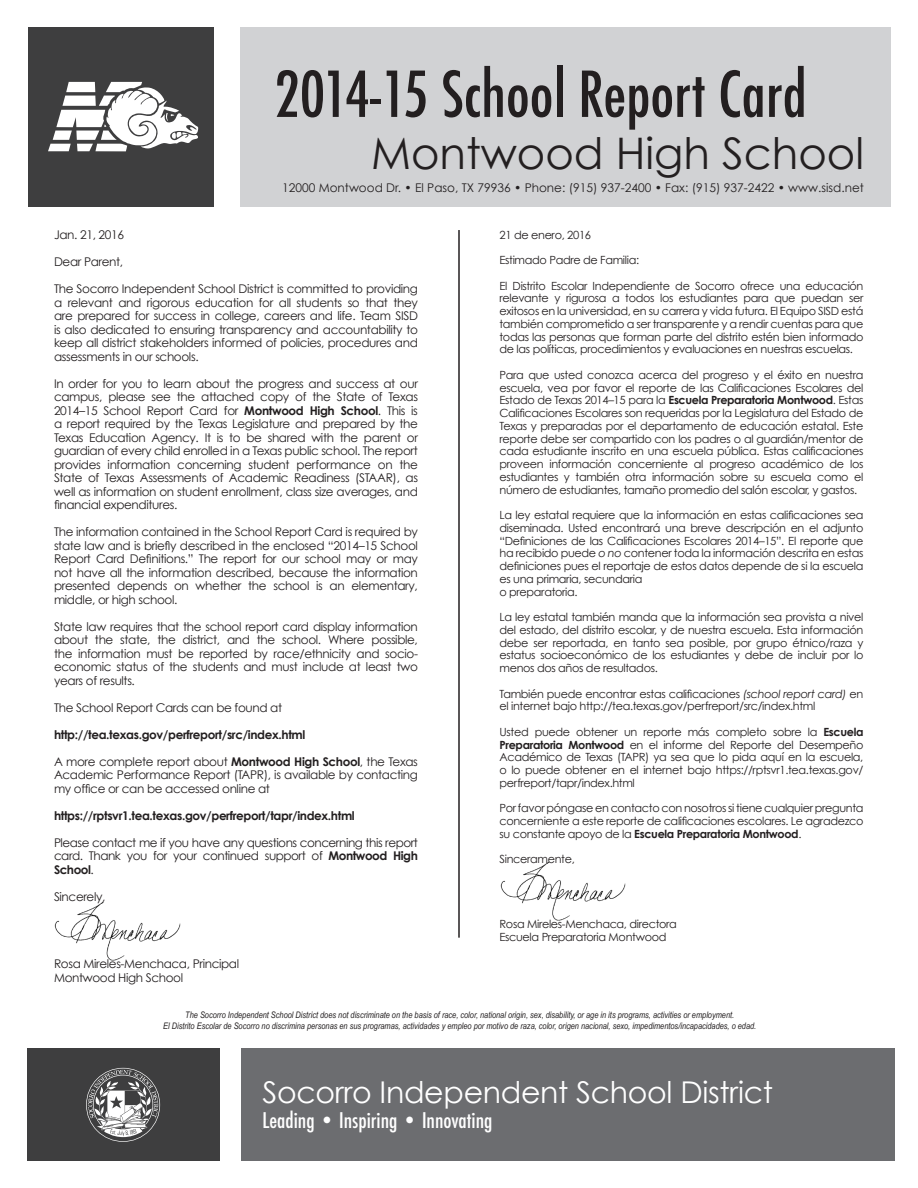
<style>
.page{position:relative;width:918px;height:1188px;background:#fff}
.page>*{position:absolute;margin:0;border:0;box-sizing:border-box;transform-origin:0 0}
.t1{font:500 condensed 61.5px "Futura";color:#231f20}
.t2{font:43.5px "Century Gothic";color:#231f20}
.t3{font:30px "Century Gothic";letter-spacing:-.01em;color:#fff}
.t4{font:500 condensed 21px "Futura";color:#fff}
.t5{font:12px/13.5px "Century Gothic";letter-spacing:-.03em;color:#231f20;text-align:justify}
.t6{font:700 12px "Century Gothic";letter-spacing:-.03em;color:#231f20}
.t7{font:12px "Century Gothic";color:#231f20}
.t8{font:11.25px/12.8px "Century Gothic";letter-spacing:-.03em;color:#231f20;text-align:justify}
.t9{font:italic 9px "Arial Narrow";color:#231f20}
.s1{font-weight:700}
.s2{font-style:italic}
</style>
<div class="page">
<img style="left:54px;top:901px;width:127px;height:60px">
<img style="left:500px;top:861px;width:126px;height:60px">
<div style="left:28px;top:27px;width:186px;height:179px;background:#3e3e3f"></div>
<div style="left:241px;top:1049px;width:653px;height:112px;background:#6c6d70"></div>
<div style="left:27px;top:1049px;width:192px;height:112px;background:#3e3e3f"></div>
<div style="left:241px;top:27px;width:650px;height:179px;background:#d1d2d4"></div>
<svg style="left:48px;top:82px;width:151px;height:69px"></svg>
<hr style="left:458px;top:230px;width:2px;height:708px;background:#231f20">
<svg style="left:86px;top:1068px;width:74px;height:74px"></svg>
<p class="t1" style="left:274px;top:55px;width:534px">2014-15 School Report Card</p>
<p class="t2" style="left:371px;top:127px;width:495px">Montwood High School</p>
<p class="t7" style="left:282px;top:180px;width:583px">12000 Montwood Dr. • El Paso, TX 79936 • Phone: (915) 937-2400 • Fax: (915) 937-2422 • www.sisd.net</p>
<p class="t8" style="left:500px;top:228px;width:93px">21 de enero, 2016</p>
<p class="t8" style="left:500px;top:253px;width:141px">Estimado Padre de Familia:</p>
<p class="t8" style="left:500px;top:279px;width:366px">El Distrito Escolar Independiente de Socorro ofrece una educación relevante y rigurosa a todos los estudiantes para que puedan ser exitosos en la universidad, en su carrera y vida futura. El Equipo SISD está también comprometido a ser transparente y a rendir cuentas para que todas las personas que forman parte del distrito estén bien informado de las políticas, procedimientos y evaluaciones en nuestras escuelas.</p>
<p class="t8" style="left:500px;top:368px;width:366px">Para que usted conozca acerca del progreso y el éxito en nuestra escuela, vea por favor el reporte de las Calificaciones Escolares del Estado de Texas 2014–15 para la <span class="s1">Escuela Preparatoria Montwood</span>. Estas Calificaciones Escolares son requeridas por la Legislatura del Estado de Texas y preparadas por el departamento de educación estatal. Este reporte debe ser compartido con los padres o al guardián/mentor de cada estudiante inscrito en una escuela pública. Estas calificaciones proveen información concerniente al progreso académico de los estudiantes y también otra información sobre su escuela como el número de estudiantes, tamaño promedio del salón escolar, y gastos.</p>
<p class="t8" style="left:500px;top:508px;width:365px">La ley estatal requiere que la información en estas calificaciones sea diseminada. Usted encontrará una breve descripción en el adjunto “Definiciones de las Calificaciones Escolares 2014–15”. El reporte que ha recibido puede <span class="s2">o no</span> contener toda la información descrita en estas definiciones pues el reportaje de estos datos depende de si la escuela es una primaria, secundaria</p>
<p class="t8" style="left:500px;top:585px;width:80px">o preparatoria.</p>
<p class="t8" style="left:500px;top:610px;width:365px">La ley estatal también manda que la información sea provista a nivel del estado, del distrito escolar, y de nuestra escuela. Esta información debe ser reportada, en tanto sea posible, por grupo étnico/raza y estatus socioeconómico de los estudiantes y debe de incluir por lo menos dos años de resultados.</p>
<p class="t8" style="left:500px;top:687px;width:365px">También puede encontrar estas calificaciones <span class="s2">(school report card)</span> en el internet bajo http://tea.texas.gov/perfreport/src/index.html</p>
<p class="t8" style="left:500px;top:725px;width:366px">Usted puede obtener un reporte más completo sobre la <span class="s1">Escuela Preparatoria Montwood</span> en el informe del Reporte del Desempeño Académico de Texas (TAPR) ya sea que lo pida aquí en la escuela, o lo puede obtener en el internet bajo https://rptsvr1.tea.texas.gov/ perfreport/tapr/index.html</p>
<p class="t8" style="left:500px;top:802px;width:366px">Por favor póngase en contacto con nosotros si tiene cualquier pregunta concerniente a este reporte de calificaciones escolares. Le agradezco su constante apoyo de la <span class="s1">Escuela Preparatoria Montwood</span>.</p>
<p class="t8" style="left:500px;top:853px;width:77px">Sinceramente,</p>
<p class="t5" style="left:54px;top:228px;width:72px">Jan. 21, 2016</p>
<p class="t5" style="left:54px;top:255px;width:71px">Dear Parent,</p>
<p class="t5" style="left:54px;top:282px;width:366px">The Socorro Independent School District is committed to providing a relevant and rigorous education for all students so that they are prepared for success in college, careers and life. Team SISD is also dedicated to ensuring transparency and accountability to keep all district stakeholders informed of policies, procedures and assessments in our schools.</p>
<p class="t5" style="left:54px;top:376px;width:366px">In order for you to learn about the progress and success at our campus, please see the attached copy of the State of Texas 2014–15 School Report Card for <span class="s1">Montwood High School</span>. This is a report required by the Texas Legislature and prepared by the Texas Education Agency. It is to be shared with the parent or guardian of every child enrolled in a Texas public school. The report provides information concerning student performance on the State of Texas Assessments of Academic Readiness (STAAR), as well as information on student enrollment, class size averages, and financial expenditures.</p>
<p class="t5" style="left:54px;top:525px;width:365px">The information contained in the School Report Card is required by state law and is briefly described in the enclosed “2014–15 School Report Card Definitions.” The report for our school may or may not have all the information described, because the information presented depends on whether the school is an elementary, middle, or high school.</p>
<p class="t5" style="left:54px;top:619px;width:366px">State law requires that the school report card display information about the state, the district, and the school. Where possible, the information must be reported by race/ethnicity and socio&shy;economic status of the students and must include at least two years of results.</p>
<p class="t5" style="left:54px;top:700px;width:230px">The School Report Cards can be found at</p>
<p class="t6" style="left:54px;top:727px;width:253px">http://tea.texas.gov/perfreport/src/index.html</p>
<p class="t5" style="left:54px;top:754px;width:365px">A more complete report about <span class="s1">Montwood High School</span>, the Texas Academic Performance Report (TAPR), is available by contacting my office or can be accessed online at</p>
<p class="t6" style="left:54px;top:808px;width:302px">https://rptsvr1.tea.texas.gov/perfreport/tapr/index.html</p>
<p class="t5" style="left:54px;top:835px;width:366px">Please contact me if you have any questions concerning this report card. Thank you for your continued support of <span class="s1">Montwood High School</span>.</p>
<p class="t5" style="left:54px;top:889px;width:53px">Sincerely,</p>
<p class="t5" style="left:54px;top:957px;width:187px">Rosa Mireles-Menchaca, Principal</p>
<p class="t5" style="left:54px;top:970px;width:131px">Montwood High School</p>
<p class="t8" style="left:500px;top:917px;width:179px">Rosa Mireles-Menchaca, directora</p>
<p class="t8" style="left:500px;top:930px;width:168px">Escuela Preparatoria Montwood</p>
<p class="t9" style="left:185px;top:1009px;width:550px">The Socorro Independent School District does not discriminate on the basis of race, color, national origin, sex, disability, or age in its programs, activities or employment.</p>
<p class="t9" style="left:163px;top:1019px;width:595px">El Distrito Escolar de Socorro no discrimina personas en sus programas, actividades y empleo por motivo de raza, color, origen nacional, sexo, impedimentos/incapacidades, o edad.</p>
<p class="t3" style="left:262px;top:1074px;width:512px">Socorro Independent School District</p>
<p class="t4" style="left:262px;top:1107px;width:232px">Leading • Inspiring • Innovating</p>
</div>
